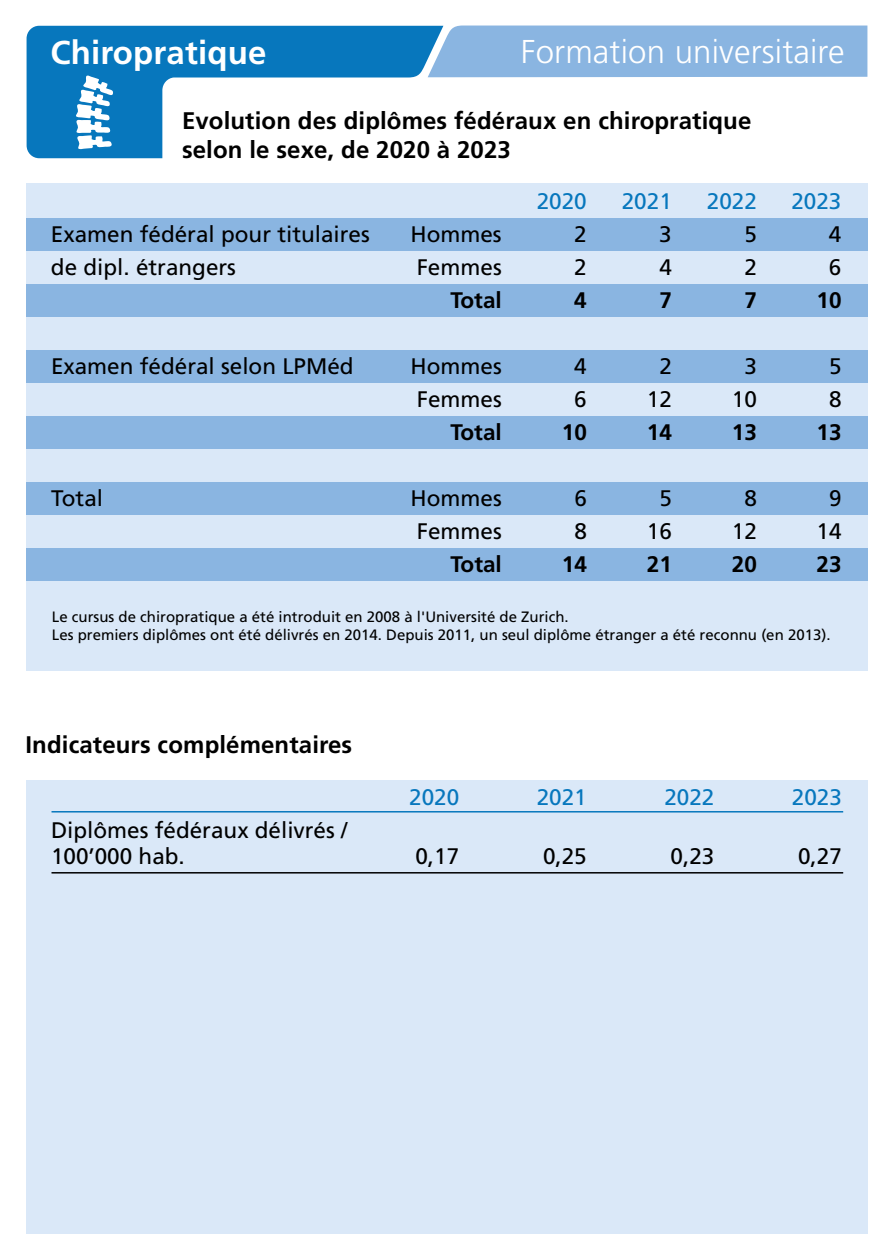
<style>
.page{position:relative;width:893px;height:1259px;background:#fff}
.page>*{position:absolute;margin:0;border:0;box-sizing:border-box;transform-origin:0 0}
.t1{font:300 33px "Frutiger LT Pro";letter-spacing:.005em;color:#fff}
.t2{font:700 33px "Frutiger LT Pro";letter-spacing:.005em;color:#fff}
.t3{font:700 24px/28.5px "Frutiger LT Pro";letter-spacing:.005em;color:#000}
.t4{font:22.5px/25.5px "Frutiger LT Pro";color:#000}
.t5{font:700 22.5px "Frutiger LT Pro";color:#000}
.t6{font:22.5px "Frutiger LT Pro";color:#0777bd}
.t7{font:15px/18px "Frutiger LT Pro";color:#000}
</style>
<div class="page">
<div style="left:27px;top:184px;width:841px;height:487px;background:#dae8f8"></div>
<div style="left:27px;top:218px;width:841px;height:33px;background:#8ab5e1"></div>
<div style="left:27px;top:284px;width:841px;height:33px;background:#8ab5e1"></div>
<div style="left:27px;top:350px;width:841px;height:33px;background:#8ab5e1"></div>
<div style="left:27px;top:416px;width:841px;height:33px;background:#8ab5e1"></div>
<div style="left:27px;top:482px;width:841px;height:33px;background:#8ab5e1"></div>
<div style="left:27px;top:548px;width:841px;height:33px;background:#8ab5e1"></div>
<div style="left:27px;top:780px;width:841px;height:453px;background:#dae8f8"></div>
<hr style="left:52px;top:872px;width:791px;height:1px;background:#000">
<hr style="left:52px;top:811px;width:791px;height:1px;background:#0777bd">
<div style="left:443px;top:26px;width:424px;height:51px;background:#8ab5e1"></div>
<svg style="left:27px;top:26px;width:416px;height:132px;fill:#0777bd"></svg>
<svg style="left:75px;top:74px;width:38px;height:76px"></svg>
<h1 class="t2" style="left:51px;top:33px;width:217px">Chiropratique</h1>
<h1 class="t1" style="left:521px;top:33px;width:325px">Formation universitaire</h1>
<p class="t3" style="left:182px;top:107px;width:571px">Evolution des diplômes fédéraux en chiropratique selon le sexe, de 2020 à 2023</p>
<p class="t6" style="left:537px;top:188px;width:52px">2020</p>
<p class="t6" style="left:622px;top:188px;width:52px">2021</p>
<p class="t6" style="left:707px;top:188px;width:52px">2022</p>
<p class="t6" style="left:791px;top:188px;width:52px">2023</p>
<p class="t4" style="left:51px;top:222px;width:320px">Examen fédéral pour titulaires</p>
<p class="t4" style="left:410px;top:222px;width:93px">Hommes</p>
<p class="t4" style="left:574px;top:222px;width:14px">2</p>
<p class="t4" style="left:659px;top:222px;width:14px">3</p>
<p class="t4" style="left:744px;top:222px;width:14px">5</p>
<p class="t4" style="left:829px;top:222px;width:14px">4</p>
<p class="t4" style="left:51px;top:255px;width:187px">de dipl. étrangers</p>
<p class="t4" style="left:417px;top:255px;width:87px">Femmes</p>
<p class="t4" style="left:574px;top:255px;width:14px">2</p>
<p class="t4" style="left:659px;top:255px;width:14px">4</p>
<p class="t4" style="left:744px;top:255px;width:14px">2</p>
<p class="t4" style="left:829px;top:255px;width:14px">6</p>
<p class="t5" style="left:450px;top:287px;width:53px">Total</p>
<p class="t5" style="left:574px;top:287px;width:14px">4</p>
<p class="t5" style="left:659px;top:287px;width:14px">7</p>
<p class="t5" style="left:744px;top:287px;width:14px">7</p>
<p class="t5" style="left:816px;top:287px;width:27px">10</p>
<p class="t4" style="left:51px;top:354px;width:304px">Examen fédéral selon LPMéd</p>
<p class="t4" style="left:410px;top:354px;width:93px">Hommes</p>
<p class="t4" style="left:574px;top:354px;width:14px">4</p>
<p class="t4" style="left:659px;top:354px;width:14px">2</p>
<p class="t4" style="left:744px;top:354px;width:14px">3</p>
<p class="t4" style="left:829px;top:354px;width:14px">5</p>
<p class="t4" style="left:417px;top:387px;width:87px">Femmes</p>
<p class="t4" style="left:574px;top:387px;width:14px">6</p>
<p class="t4" style="left:647px;top:387px;width:27px">12</p>
<p class="t4" style="left:732px;top:387px;width:27px">10</p>
<p class="t4" style="left:829px;top:387px;width:14px">8</p>
<p class="t5" style="left:450px;top:419px;width:53px">Total</p>
<p class="t5" style="left:562px;top:419px;width:27px">10</p>
<p class="t5" style="left:647px;top:419px;width:27px">14</p>
<p class="t5" style="left:732px;top:419px;width:27px">13</p>
<p class="t5" style="left:816px;top:419px;width:27px">13</p>
<p class="t4" style="left:51px;top:486px;width:54px">Total</p>
<p class="t4" style="left:411px;top:486px;width:93px">Hommes</p>
<p class="t4" style="left:574px;top:486px;width:14px">6</p>
<p class="t4" style="left:659px;top:486px;width:14px">5</p>
<p class="t4" style="left:744px;top:486px;width:14px">8</p>
<p class="t4" style="left:829px;top:486px;width:14px">9</p>
<p class="t4" style="left:417px;top:519px;width:87px">Femmes</p>
<p class="t4" style="left:574px;top:519px;width:14px">8</p>
<p class="t4" style="left:647px;top:519px;width:27px">16</p>
<p class="t4" style="left:732px;top:519px;width:27px">12</p>
<p class="t4" style="left:816px;top:519px;width:27px">14</p>
<p class="t5" style="left:451px;top:551px;width:53px">Total</p>
<p class="t5" style="left:562px;top:551px;width:27px">14</p>
<p class="t5" style="left:647px;top:551px;width:27px">21</p>
<p class="t5" style="left:732px;top:551px;width:27px">20</p>
<p class="t5" style="left:816px;top:551px;width:27px">23</p>
<p class="t7" style="left:52px;top:607px;width:780px">Le cursus de chiropratique a été introduit en 2008 à l'Université de Zurich.<br>Les premiers diplômes ont été délivrés en 2014. Depuis 2011, un seul diplôme étranger a été reconnu (en 2013).</p>
<p class="t3" style="left:26px;top:730px;width:328px">Indicateurs complémentaires</p>
<p class="t4" style="left:51px;top:818px;width:298px">Diplômes fédéraux délivrés /<br>100’000 hab.</p>
<p class="t6" style="left:409px;top:784px;width:52px">2020</p>
<p class="t6" style="left:537px;top:784px;width:52px">2021</p>
<p class="t6" style="left:664px;top:784px;width:52px">2022</p>
<p class="t6" style="left:792px;top:784px;width:52px">2023</p>
<p class="t4" style="left:415px;top:843px;width:45px">0,17</p>
<p class="t4" style="left:543px;top:843px;width:45px">0,25</p>
<p class="t4" style="left:671px;top:843px;width:45px">0,23</p>
<p class="t4" style="left:798px;top:843px;width:45px">0,27</p>
</div>
